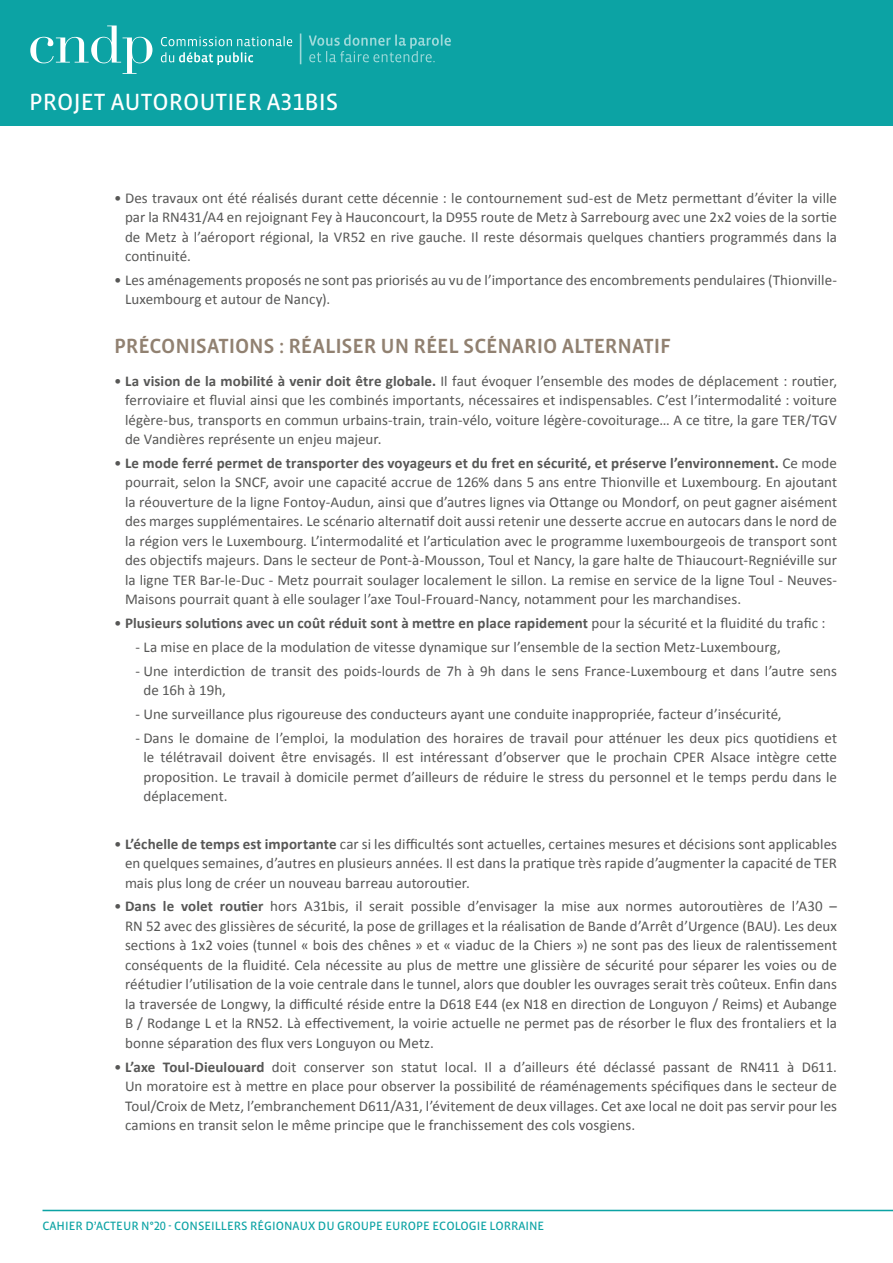
<style>
.page{position:relative;width:893px;height:1263px;background:#fff}
.page>*{position:absolute;margin:0;border:0;box-sizing:border-box;transform-origin:0 0}
.t1{font:24px "Vista Sans OT";color:#fff}
.t2{font:500 21px "Vista Sans OT";letter-spacing:-.005em;color:#918171}
.t3{font:15px/19.5px "Calibri";letter-spacing:.005em;color:#575756;text-align:justify}
.t4{font:700 15px "Calibri";letter-spacing:.005em;color:#575756}
.t5{font:12.3px "Vista Sans OT";color:#0ca3a4}
.s1{font-weight:700}
.s2{font-weight:400}
</style>
<div class="page">
<div style="left:0;top:0;width:893px;height:125px;background:#0ca3a4"></div>
<svg style="left:161px;top:52px;width:92px;height:13px"></svg>
<svg style="left:161px;top:36px;width:131px;height:10px"></svg>
<svg style="left:30px;top:26px;width:122px;height:48px"></svg>
<hr style="left:300px;top:34px;width:1px;height:30px;background:#fff">
<svg style="left:309px;top:34px;width:142px;height:28px"></svg>
<hr style="left:43px;top:1210px;width:850px;height:1px;background:#0ca3a4">
<h1 class="t1" style="left:29px;top:89px;width:311px">PROJET AUTOROUTIER A31BIS</h1>
<p class="t3" style="left:125px;top:188px;width:713px;text-indent:-11px">• Des travaux ont été réalisés durant cette décennie : le contournement sud-est de Metz permettant d’éviter la ville par la RN431/A4 en rejoignant Fey à Hauconcourt, la D955 route de Metz à Sarrebourg avec une 2x2 voies de la sortie de Metz à l’aéroport régional, la VR52 en rive gauche. Il reste désormais quelques chantiers programmés dans la continuité.</p>
<p class="t3" style="left:125px;top:270px;width:713px;text-indent:-11px">• Les aménagements proposés ne sont pas priorisés au vu de l’importance des encombrements pendulaires (Thionville-<br>Luxembourg et autour de Nancy).</p>
<h2 class="t2" style="left:114px;top:335px;width:558px">PRÉCONISATIONS : RÉALISER UN RÉEL SCÉNARIO ALTERNATIF</h2>
<p class="t3" style="left:125px;top:371px;width:713px;text-indent:-11px">• <span class="s1">La vision de la mobilité à venir doit être globale.</span> Il faut évoquer l’ensemble des modes de déplacement : routier, ferroviaire et fluvial ainsi que les combinés importants, nécessaires et indispensables. C’est l’intermodalité : voiture légère-bus, transports en commun urbains-train, train-vélo, voiture légère-covoiturage… A ce titre, la gare TER/TGV de Vandières représente un enjeu majeur.</p>
<p class="t3" style="left:125px;top:453px;width:713px;text-indent:-11px">• <span class="s1">Le mode ferré permet de transporter des voyageurs et du fret en sécurité, et préserve l’environnement.</span> Ce mode pourrait, selon la SNCF, avoir une capacité accrue de 126% dans 5 ans entre Thionville et Luxembourg. En ajoutant la réouverture de la ligne Fontoy-Audun, ainsi que d’autres lignes via Ottange ou Mondorf, on peut gagner aisément des marges supplémentaires. Le scénario alternatif doit aussi retenir une desserte accrue en autocars dans le nord de la région vers le Luxembourg. L’intermodalité et l’articulation avec le programme luxembourgeois de transport sont des objectifs majeurs. Dans le secteur de Pont-à-Mousson, Toul et Nancy, la gare halte de Thiaucourt-Regniéville sur la ligne TER Bar-le-Duc - Metz pourrait soulager localement le sillon. La remise en service de la ligne Toul - Neuves-Maisons pourrait quant à elle soulager l’axe Toul-Frouard-Nancy, notamment pour les marchandises.</p>
<p class="t4" style="left:114px;top:614px;width:713px"><span class="s2">•</span> Plusieurs solutions avec un coût réduit sont à mettre en place rapidement <span class="s2">pour la sécurité et la fluidité du trafic :</span></p>
<p class="t3" style="left:135px;top:637px;width:647px">- La mise en place de la modulation de vitesse dynamique sur l’ensemble de la section Metz-Luxembourg,</p>
<p class="t3" style="left:143px;top:661px;width:695px;text-indent:-8px">- Une interdiction de transit des poids-lourds de 7h à 9h dans le sens France-Luxembourg et dans l’autre sens de 16h à 19h,</p>
<p class="t3" style="left:135px;top:704px;width:648px">- Une surveillance plus rigoureuse des conducteurs ayant une conduite inappropriée, facteur d’insécurité,</p>
<p class="t3" style="left:143px;top:728px;width:695px;text-indent:-8px">- Dans le domaine de l’emploi, la modulation des horaires de travail pour atténuer les deux pics quotidiens et le télétravail doivent être envisagés. Il est intéressant d’observer que le prochain CPER Alsace intègre cette proposition. Le travail à domicile permet d’ailleurs de réduire le stress du personnel et le temps perdu dans le déplacement.</p>
<p class="t3" style="left:125px;top:834px;width:713px;text-indent:-11px">• <span class="s1">L’échelle de temps est importante</span> car si les difficultés sont actuelles, certaines mesures et décisions sont applicables en quelques semaines, d’autres en plusieurs années. Il est dans la pratique très rapide d’augmenter la capacité de TER mais plus long de créer un nouveau barreau autoroutier.</p>
<p class="t3" style="left:125px;top:897px;width:713px;text-indent:-11px">• <span class="s1">Dans le volet routier</span> hors A31bis, il serait possible d’envisager la mise aux normes autoroutières de l’A30 – RN 52 avec des glissières de sécurité, la pose de grillages et la réalisation de Bande d’Arrêt d’Urgence (BAU). Les deux sections à 1x2 voies (tunnel « bois des chênes » et « viaduc de la Chiers ») ne sont pas des lieux de ralentissement conséquents de la fluidité. Cela nécessite au plus de mettre une glissière de sécurité pour séparer les voies ou de réétudier l’utilisation de la voie centrale dans le tunnel, alors que doubler les ouvrages serait très coûteux. Enfin dans la traversée de Longwy, la difficulté réside entre la D618 E44 (ex N18 en direction de Longuyon / Reims) et Aubange B / Rodange L et la RN52. Là effectivement, la voirie actuelle ne permet pas de résorber le flux des frontaliers et la bonne séparation des flux vers Longuyon ou Metz.</p>
<p class="t3" style="left:125px;top:1057px;width:713px;text-indent:-11px">• <span class="s1">L’axe Toul-Dieulouard</span> doit conserver son statut local. Il a d’ailleurs été déclassé passant de RN411 à D611.<br>Un moratoire est à mettre en place pour observer la possibilité de réaménagements spécifiques dans le secteur de Toul/Croix de Metz, l’embranchement D611/A31, l’évitement de deux villages. Cet axe local ne doit pas servir pour les camions en transit selon le même principe que le franchissement des cols vosgiens.</p>
<p class="t5" style="left:43px;top:1220px;width:503px">CAHIER D’ACTEUR N°20 - CONSEILLERS RÉGIONAUX DU GROUPE EUROPE ECOLOGIE LORRAINE</p>
</div>
